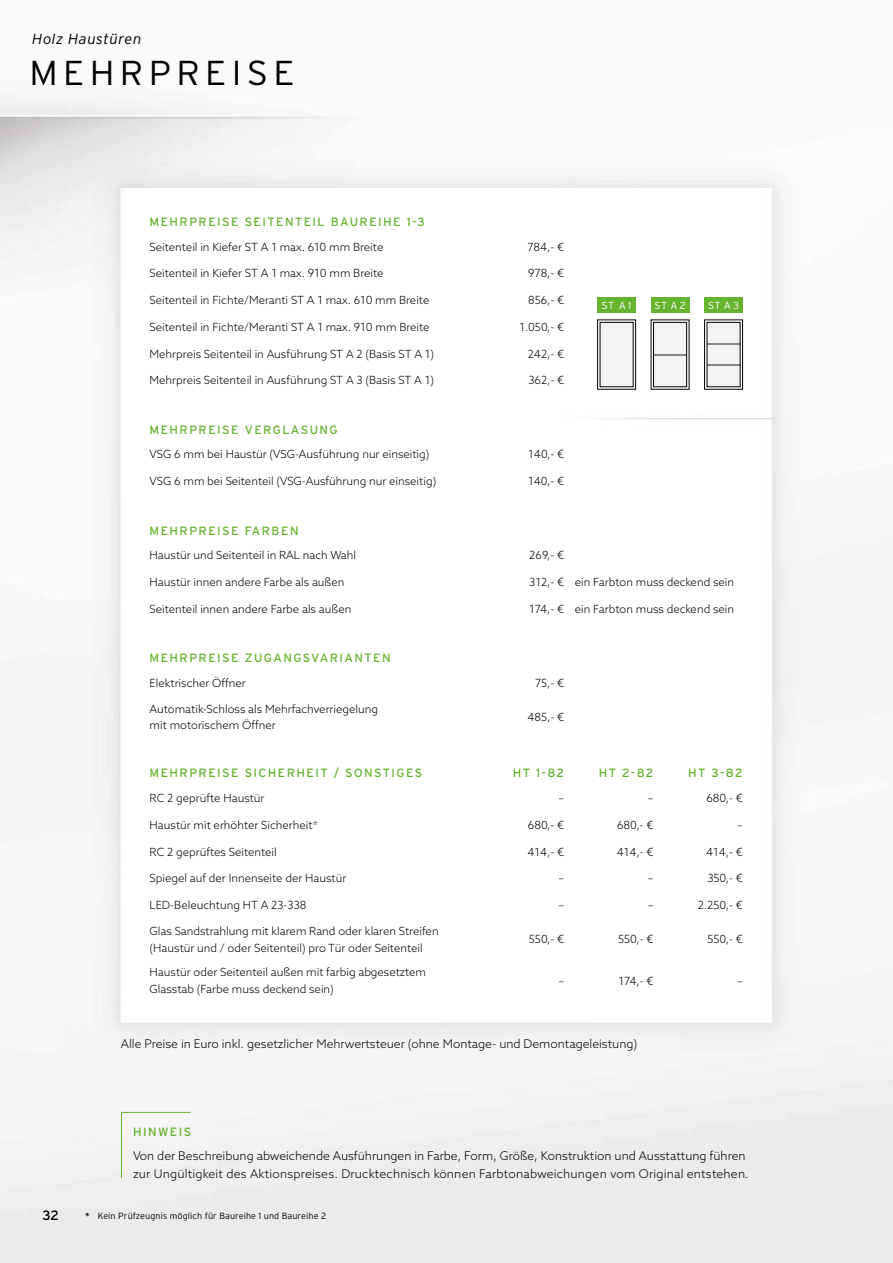
<style>
.page{position:relative;width:893px;height:1263px;background:#fff}
.page>*{position:absolute;margin:0;border:0;box-sizing:border-box;transform-origin:0 0}
.t1{font:300 34.5px "Interstate";letter-spacing:.15em;color:#000;scale:1.04 1}
.t2{font:italic 300 14.55px "Interstate";letter-spacing:.03em;color:#000}
.t3{font:13.5px "Interstate";color:#000}
.t4{font:300 12px/18px "Azo Sans";color:#000}
.t5{font:12px "Interstate";letter-spacing:.12em;color:#65b32e}
.t6{font:300 11.25px/16.5px "Azo Sans";color:#000}
.t7{font:300 10.2px "Interstate";color:#fff}
.t8{font:300 9px "Interstate";letter-spacing:.01em;color:#000}
.s1{font-weight:400}
</style>
<div class="page">
<img style="left:0;top:94px;width:893px;height:1169px">
<div style="left:121px;top:1112px;width:70px;height:67px;background:#f2f2f2"></div>
<div style="left:653px;top:322px;width:34px;height:65px;background:#f4f4f4"></div>
<div style="left:707px;top:322px;width:33px;height:65px;background:#f4f4f4"></div>
<div style="left:600px;top:322px;width:33px;height:65px;background:#f4f4f4"></div>
<hr style="left:653px;top:354px;width:34px;height:1px;background:#878787">
<hr style="left:707px;top:343px;width:33px;height:1px;background:#878787">
<hr style="left:707px;top:365px;width:33px;height:1px;background:#878787">
<div style="left:653px;top:322px;width:34px;height:65px;border:1px solid #000"></div>
<div style="left:704px;top:320px;width:39px;height:69px;border:1px solid #000"></div>
<div style="left:597px;top:320px;width:39px;height:69px;border:1px solid #000"></div>
<div style="left:597px;top:297px;width:39px;height:16px;background:#65b32e"></div>
<div style="left:651px;top:297px;width:38px;height:16px;background:#65b32e"></div>
<div style="left:704px;top:297px;width:39px;height:16px;background:#65b32e"></div>
<p class="t2" style="left:32px;top:31px;width:111px">Holz Haustüren</p>
<h1 class="t1" style="left:29px;top:54px;width:257px">MEHRPREISE</h1>
<p class="t5" style="left:150px;top:215px;width:277px">MEHRPREISE SEITENTEIL BAUREIHE 1-3</p>
<p class="t6" style="left:150px;top:238px;width:235px">Seitenteil in Kiefer ST A 1 max. 610 mm Breite</p>
<p class="t6" style="left:527px;top:238px;width:38px">784,- €</p>
<p class="t6" style="left:150px;top:265px;width:235px">Seitenteil in Kiefer ST A 1 max. 910 mm Breite</p>
<p class="t6" style="left:528px;top:265px;width:37px">978,- €</p>
<p class="t6" style="left:150px;top:292px;width:281px">Seitenteil in Fichte/Meranti ST A 1 max. 610 mm Breite</p>
<p class="t6" style="left:528px;top:292px;width:38px">856,- €</p>
<p class="t6" style="left:150px;top:318px;width:282px">Seitenteil in Fichte/Meranti ST A 1 max. 910 mm Breite</p>
<p class="t6" style="left:520px;top:318px;width:46px">1.050,- €</p>
<p class="t6" style="left:150px;top:345px;width:286px">Mehrpreis Seitenteil in Ausführung ST A 2 (Basis ST A 1)</p>
<p class="t6" style="left:528px;top:345px;width:38px">242,- €</p>
<p class="t6" style="left:150px;top:372px;width:286px">Mehrpreis Seitenteil in Ausführung ST A 3 (Basis ST A 1)</p>
<p class="t6" style="left:528px;top:372px;width:37px">362,- €</p>
<p class="t5" style="left:150px;top:423px;width:190px">MEHRPREISE VERGLASUNG</p>
<p class="t6" style="left:150px;top:446px;width:281px">VSG 6 mm bei Haustür (VSG-Ausführung nur einseitig)</p>
<p class="t6" style="left:528px;top:446px;width:37px">140,- €</p>
<p class="t6" style="left:150px;top:473px;width:288px">VSG 6 mm bei Seitenteil (VSG-Ausführung nur einseitig)</p>
<p class="t6" style="left:528px;top:473px;width:37px">140,- €</p>
<p class="t5" style="left:150px;top:524px;width:150px">MEHRPREISE FARBEN</p>
<p class="t6" style="left:150px;top:547px;width:208px">Haustür und Seitenteil in RAL nach Wahl</p>
<p class="t6" style="left:529px;top:547px;width:36px">269,- €</p>
<p class="t6" style="left:150px;top:574px;width:196px">Haustür innen andere Farbe als außen</p>
<p class="t6" style="left:529px;top:574px;width:36px">312,- €</p>
<p class="t6" style="left:150px;top:600px;width:203px">Seitenteil innen andere Farbe als außen</p>
<p class="t6" style="left:529px;top:600px;width:37px">174,- €</p>
<p class="t5" style="left:150px;top:651px;width:242px">MEHRPREISE ZUGANGSVARIANTEN</p>
<p class="t6" style="left:150px;top:674px;width:98px">Elektrischer Öffner</p>
<p class="t6" style="left:535px;top:674px;width:31px">75,- €</p>
<p class="t6" style="left:150px;top:700px;width:230px">Automatik-Schloss als Mehrfachverriegelung mit motorischem Öffner</p>
<p class="t6" style="left:527px;top:708px;width:38px">485,- €</p>
<p class="t5" style="left:150px;top:766px;width:274px">MEHRPREISE SICHERHEIT / SONSTIGES</p>
<p class="t5" style="left:513px;top:766px;width:53px">HT 1-82</p>
<p class="t5" style="left:599px;top:766px;width:56px">HT 2-82</p>
<p class="t5" style="left:688px;top:766px;width:56px">HT 3-82</p>
<p class="t6" style="left:150px;top:790px;width:116px">RC 2 geprüfte Haustür</p>
<p class="t6" style="left:559px;top:790px;width:7px">–</p>
<p class="t6" style="left:648px;top:790px;width:7px">–</p>
<p class="t6" style="left:706px;top:790px;width:38px">680,- €</p>
<p class="t6" style="left:150px;top:816px;width:170px">Haustür mit erhöhter Sicherheit*</p>
<p class="t6" style="left:528px;top:816px;width:38px">680,- €</p>
<p class="t6" style="left:617px;top:816px;width:38px">680,- €</p>
<p class="t6" style="left:737px;top:816px;width:7px">–</p>
<p class="t6" style="left:150px;top:843px;width:129px">RC 2 geprüftes Seitenteil</p>
<p class="t6" style="left:527px;top:843px;width:38px">414,- €</p>
<p class="t6" style="left:617px;top:843px;width:38px">414,- €</p>
<p class="t6" style="left:706px;top:843px;width:38px">414,- €</p>
<p class="t6" style="left:150px;top:870px;width:198px">Spiegel auf der Innenseite der Haustür</p>
<p class="t6" style="left:559px;top:870px;width:7px">–</p>
<p class="t6" style="left:648px;top:870px;width:7px">–</p>
<p class="t6" style="left:707px;top:870px;width:37px">350,- €</p>
<p class="t6" style="left:150px;top:897px;width:158px">LED-Beleuchtung HT A 23-338</p>
<p class="t6" style="left:559px;top:897px;width:7px">–</p>
<p class="t6" style="left:648px;top:897px;width:7px">–</p>
<p class="t6" style="left:698px;top:897px;width:47px">2.250,- €</p>
<p class="t6" style="left:150px;top:923px;width:291px">Glas Sandstrahlung mit klarem Rand oder klaren Streifen (Haustür und / oder Seitenteil) pro Tür oder Seitenteil</p>
<p class="t6" style="left:529px;top:931px;width:37px">550,- €</p>
<p class="t6" style="left:618px;top:931px;width:37px">550,- €</p>
<p class="t6" style="left:707px;top:931px;width:37px">550,- €</p>
<p class="t6" style="left:150px;top:964px;width:278px">Haustür oder Seitenteil außen mit farbig abgesetztem<br>Glasstab (Farbe muss deckend sein)</p>
<p class="t7" style="left:602px;top:299px;width:31px">ST A 1</p>
<p class="t7" style="left:654px;top:299px;width:33px">ST A 2</p>
<p class="t7" style="left:708px;top:299px;width:33px">ST A 3</p>
<p class="t6" style="left:575px;top:574px;width:161px">ein Farbton muss deckend sein</p>
<p class="t6" style="left:575px;top:600px;width:161px">ein Farbton muss deckend sein</p>
<p class="t6" style="left:559px;top:972px;width:7px">–</p>
<p class="t6" style="left:618px;top:972px;width:37px">174,- €</p>
<p class="t6" style="left:737px;top:972px;width:7px">–</p>
<p class="t4" style="left:121px;top:1034px;width:518px">Alle Preise in Euro inkl. gesetzlicher Mehrwertsteuer (ohne Montage- und Demontageleistung)</p>
<p class="t5" style="left:133px;top:1125px;width:60px">HINWEIS</p>
<p class="t3" style="left:43px;top:1208px;width:18px">32</p>
<p class="t4" style="left:133px;top:1146px;width:617px">Von der Beschreibung abweichende Ausführungen in Farbe, Form, Größe, Konstruktion und Ausstattung führen zur Ungültigkeit des Aktionspreises. Drucktechnisch können Farbtonabweichungen vom Original entstehen.</p>
<p class="t8" style="left:85px;top:1210px;width:243px"><span class="s1">*</span> Kein Prüfzeugnis möglich für Baureihe 1 und Baureihe 2</p>
</div>
